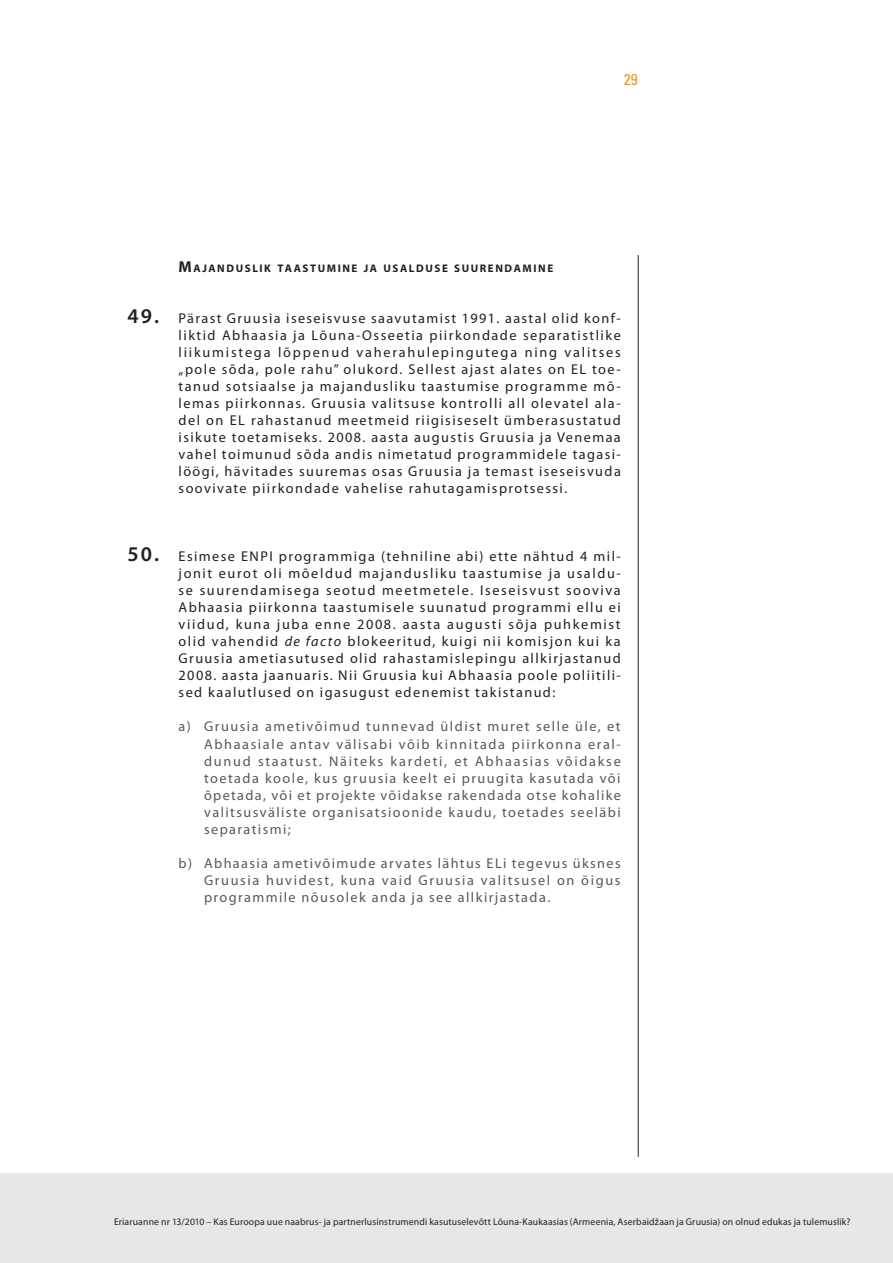
<style>
.page{position:relative;width:893px;height:1263px;background:#fff}
.page>*{position:absolute;margin:0;border:0;box-sizing:border-box;transform-origin:0 0}
.t1{font:condensed 15.75px "Univers LT Std";color:#f7931d}
.t2{font:14.25px/17px "Myriad Pro";letter-spacing:.1em;color:#231f20;text-align:justify}
.t3{font:14.25px/17px "Myriad Pro";letter-spacing:.1em;color:#57585a;text-align:justify}
.t4{font:700 10.95px "Myriad Pro";letter-spacing:.145em;color:#231f20}
.t5{font:9.75px "Myriad Pro";letter-spacing:.015em;color:#231f20}
.s1{font-size:15.75px}
.s2{font-weight:600;font-size:21px}
.s3{font-style:italic}
</style>
<div class="page">
<div style="left:0;top:1174px;width:893px;height:89px;background:#e6e7e9"></div>
<hr style="left:638px;top:255px;width:1px;height:902px;background:#231f20">
<p class="t1" style="left:624px;top:69px;width:15px">29</p>
<p class="t4" style="left:179px;top:261px;width:376px"><span class="s1">M</span>AJANDUSLIK TAASTUMINE JA USALDUSE SUURENDAMINE</p>
<p class="t2" style="left:179px;top:310px;width:444px;text-indent:-51px"><span class="s2">49.</span> Pärast Gruusia iseseisvuse saavutamist 1991. aastal olid konf&shy;liktid Abhaasia ja Lõuna-Osseetia piirkondade separatistlike liikumistega lõppenud vaherahulepingutega ning valitses „pole sõda, pole rahu” olukord. Sellest ajast alates on EL toe&shy;tanud sotsiaalse ja majandusliku taastumise programme mõ&shy;lemas piirkonnas. Gruusia valitsuse kontrolli all olevatel ala&shy;del on EL rahastanud meetmeid riigisiseselt ümberasustatud isikute toetamiseks. 2008. aasta augustis Gruusia ja Venemaa vahel toimunud sõda andis nimetatud programmidele tagasi&shy;löögi, hävitades suuremas osas Gruusia ja temast iseseisvuda soovivate piirkondade vahelise rahutagamisprotsessi.</p>
<p class="t2" style="left:128px;top:548px;width:130px"><span class="s2">50.</span> Esimese ENPI</p>
<p class="t2" style="left:179px;top:548px;width:444px;text-indent:100px">programmiga (tehniline abi) ette nähtud 4 mil&shy;jonit eurot oli mõeldud majandusliku taastumise ja usaldu&shy;se suurendamisega seotud meetmetele. Iseseisvust sooviva Abhaasia piirkonna taastumisele suunatud programmi ellu ei viidud, kuna juba enne 2008. aasta augusti sõja puhkemist olid vahendid <span class="s3">de facto</span> blokeeritud, kuigi nii komisjon kui ka Gruusia ametiasutused olid rahastamislepingu allkirjastanud 2008. aasta jaanuaris. N ii Gruusia kui Abhaasia poole poliitili&shy;sed kaalutlused on igasugust edenemist takistanud:</p>
<p class="t3" style="left:204px;top:718px;width:418px;text-indent:-26px">a) Gruusia ametivõimud tunnevad üldist muret selle üle, et Abhaasiale antav välisabi võib kinnitada piirkonna eral&shy;dunud staatust. Näiteks kardeti, et Abhaasias võidakse toetada koole, kus gruusia keelt ei pruugita kasutada või õpetada, või et projekte võidakse rakendada otse kohalike valitsusväliste organisatsioonide kaudu, toetades seeläbi separatismi;</p>
<p class="t3" style="left:204px;top:854px;width:418px;text-indent:-25px">b) Abhaasia ametivõimude arvates lähtus ELi tegevus üksnes Gruusia huvidest, kuna vaid Gruusia valitsusel on õigus programmile nõusolek anda ja see allkirjastada.</p>
<p class="t5" style="left:114px;top:1215px;width:738px">Eriaruanne nr 13/2010 – Kas Euroopa uue naabrus- ja partnerlusinstrumendi kasutuselevõtt Lõuna-Kaukaasias (Armeenia, Aserbaidžaan ja Gruusia) on olnud edukas ja tulemuslik?</p>
</div>
